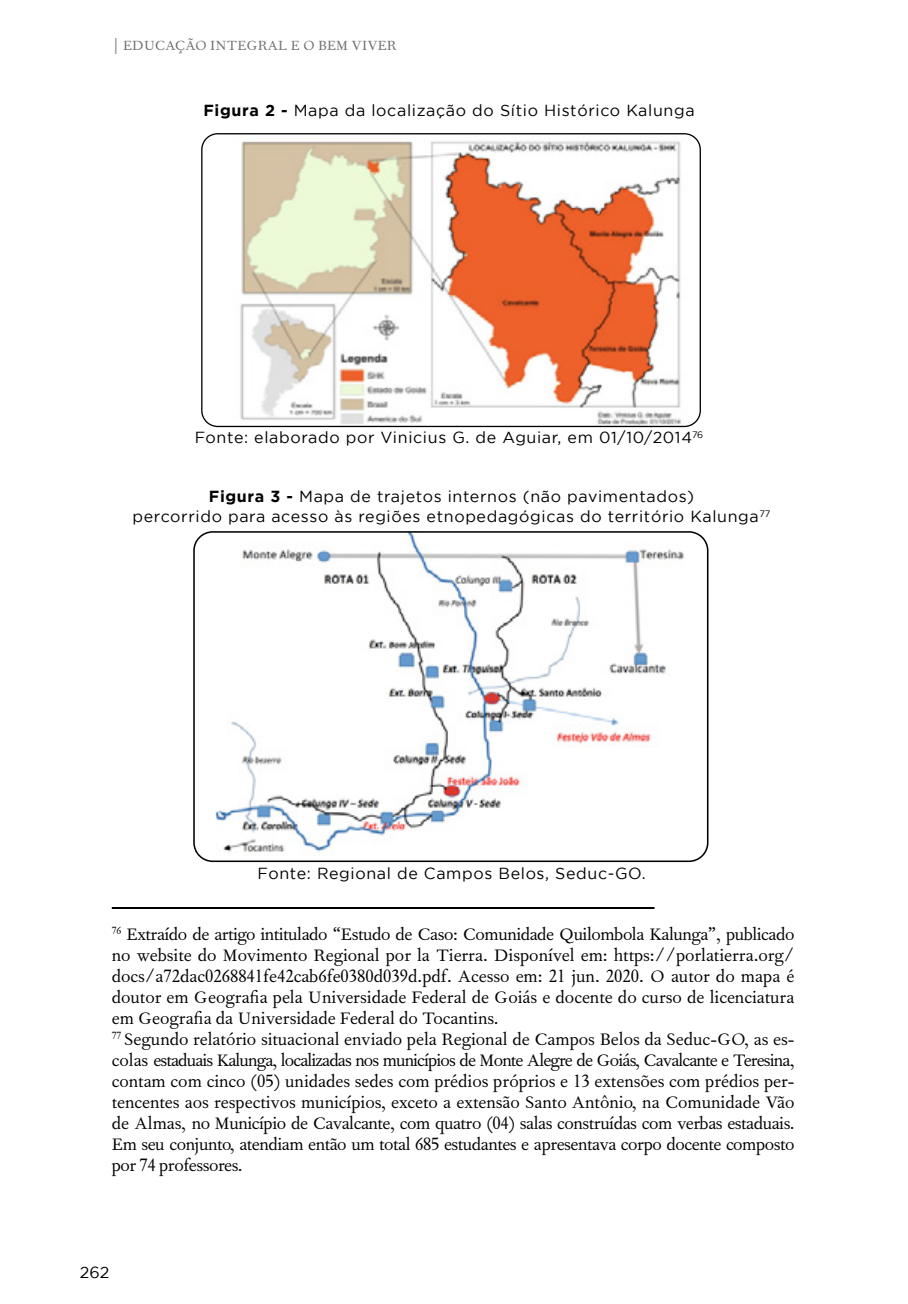
<style>
.page{position:relative;width:908px;height:1304px;background:#fff}
.page>*{position:absolute;margin:0;border:0;box-sizing:border-box;transform-origin:0 0}
.t1{font:20px/21px "Fournier MT Std";color:#000}
.t2{font:16px/20.2px "Gotham";letter-spacing:.04em;color:#000;text-align:center}
.t3{font:16px "Fournier MT Std";color:#6d6e71}
.s1{font-weight:700}
</style>
<div class="page">
<hr style="left:112px;top:907px;width:542px;height:2px;background:#000">
<img style="left:207px;top:134px;width:487px;height:292px">
<div style="left:201px;top:133px;width:499px;height:294px;border:1px solid #000;border-radius:16px"></div>
<img style="left:215px;top:534px;width:469px;height:318px">
<div style="left:193px;top:531px;width:515px;height:331px;border:2px solid #000;border-radius:19px"></div>
<p class="t3" style="left:112px;top:35px;width:286px">| EDUCAÇÃO INTEGRAL E O BEM VIVER</p>
<p class="t2" style="left:203px;top:100px;width:492px"><span class="s1">Figura 2 -</span> Mapa da localização do Sítio Histórico Kalunga</p>
<p class="t2" style="left:195px;top:427px;width:510px">Fonte: elaborado por Vinicius G. de Aguiar, em 01/10/2014<sup>76</sup></p>
<p class="t2" style="left:132px;top:486px;width:639px"><span class="s1">Figura 3 -</span> Mapa de trajetos internos (não pavimentados)<br>percorrido para acesso às regiões etnopedagógicas do território Kalunga<sup>77</sup></p>
<p class="t2" style="left:257px;top:863px;width:389px">Fonte: Regional de Campos Belos, Seduc-GO.</p>
<p class="t1" style="left:112px;top:923px;width:684px"><sup>76</sup> Extraído de artigo intitulado “Estudo de Caso: Comunidade Quilombola Kalunga”, publicado no website do Movimento Regional por la Tierra. Disponível em: https://porlatierra.org/ docs/a72dac0268841fe42cab6fe0380d039d.pdf. Acesso em: 21 jun. 2020. O autor do mapa é doutor em Geografia pela Universidade Federal de Goiás e docente do curso de licenciatura em Geografia da Universidade Federal do Tocantins.<br><sup>77</sup> Segundo relatório situacional enviado pela Regional de Campos Belos da Seduc-GO, as es&shy;colas estaduais Kalunga, localizadas nos municípios de Monte Alegre de Goiás, Cavalcante e Teresina, contam com cinco (05) unidades sedes com prédios próprios e 13 extensões com prédios per&shy;tencentes aos respectivos municípios, exceto a extensão Santo Antônio, na Comunidade Vão de Almas, no Município de Cavalcante, com quatro (04) salas construídas com verbas estaduais.<br>Em seu conjunto, atendiam então um total 685 estudantes e apresentava corpo docente composto por 74 professores.</p>
<p class="t2" style="left:80px;top:1262px;width:31px">262</p>
</div>
